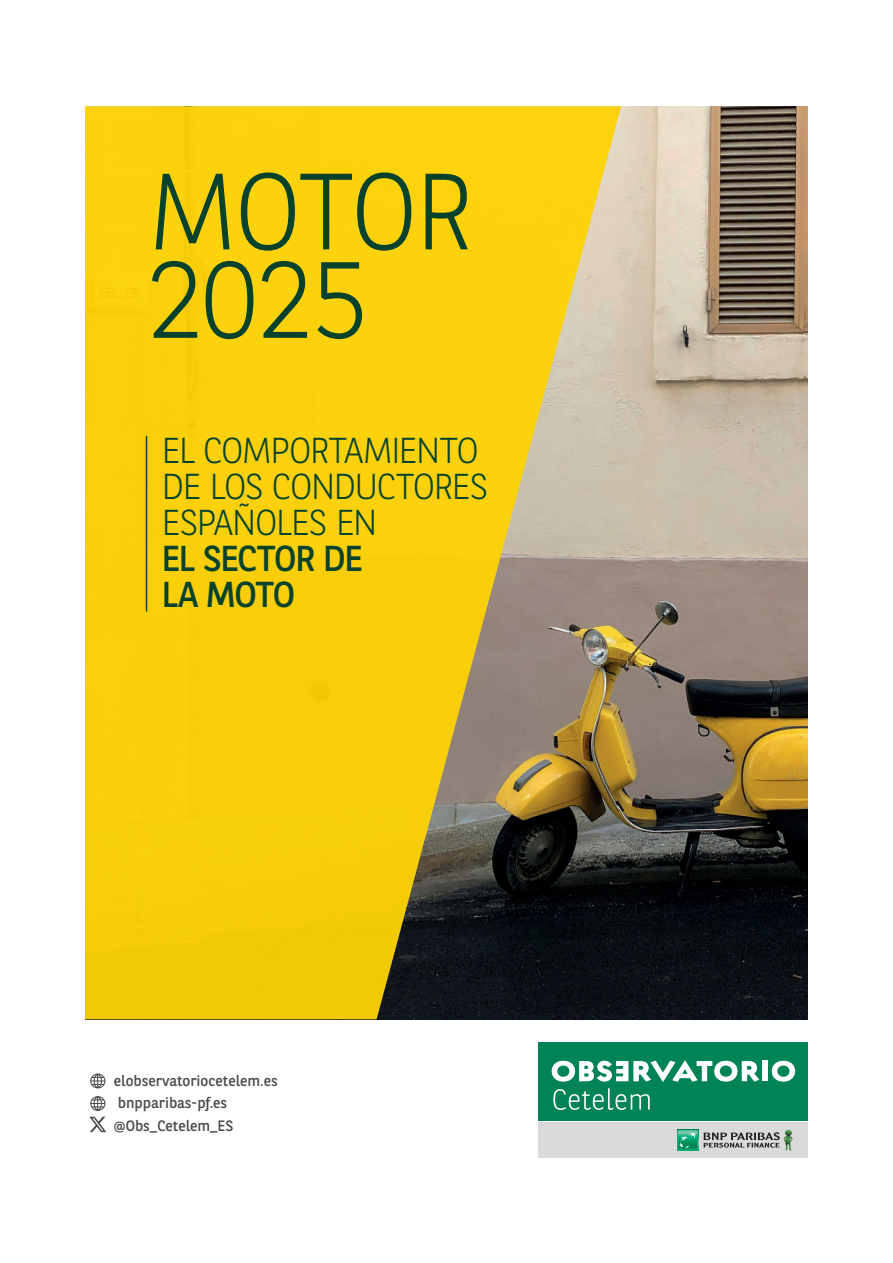
<style>
.page{position:relative;width:893px;height:1263px;background:#fff}
.page>*{position:absolute;margin:0;border:0;box-sizing:border-box;transform-origin:0 0}
.t1{font:300 108px/88.5px "BNPP Sans";letter-spacing:-.035em;color:#08422c}
.t2{font:300 36px/36px "BNPP Sans";letter-spacing:-.045em;color:#08422c}
.t3{font:36px/36px "BNPP Sans";letter-spacing:-.045em;color:#08422c}
.t4{font:15px/22.5px "BNPP Sans";color:#4b4c4d}
</style>
<div class="page">
<img style="left:621px;top:106px;width:187px;height:913px">
<svg style="left:85px;top:106px;width:536px;height:913px;background:#dab81d"></svg>
<hr style="left:146px;top:436px;width:1px;height:176px;background:#08422c">
<div style="left:539px;top:1122px;width:269px;height:36px;background:#dbdada"></div>
<div style="left:677px;top:1130px;width:21px;height:21px;background:#00a271"></div>
<svg style="left:677px;top:1130px;width:21px;height:19px"></svg>
<svg style="left:704px;top:1132px;width:76px;height:15px"></svg>
<div style="left:539px;top:1042px;width:269px;height:79px;background:#008457"></div>
<svg style="left:772px;top:1061px;width:23px;height:20px"></svg>
<svg style="left:552px;top:1060px;width:207px;height:22px"></svg>
<svg style="left:553px;top:1088px;width:97px;height:22px"></svg>
<div style="left:762px;top:1061px;width:6px;height:20px;background:#fff"></div>
<svg style="left:90px;top:1073px;width:15px;height:15px"></svg>
<svg style="left:90px;top:1096px;width:15px;height:15px"></svg>
<svg style="left:89px;top:1117px;width:17px;height:15px"></svg>
<h1 class="t1" style="left:147px;top:162px;width:328px">MOTOR<br>2025</h1>
<h2 class="t2" style="left:162px;top:431px;width:328px">EL COMPORTAMIENTO<br>DE LOS CONDUCTORES<br>ESPAÑOLES EN</h2>
<h2 class="t3" style="left:162px;top:539px;width:203px">EL SECTOR DE<br>LA MOTO</h2>
<p class="t4" style="left:114px;top:1068px;width:165px">elobservatoriocetelem.es bnpparibas-pf.es @Obs_Cetelem_ES</p>
</div>
